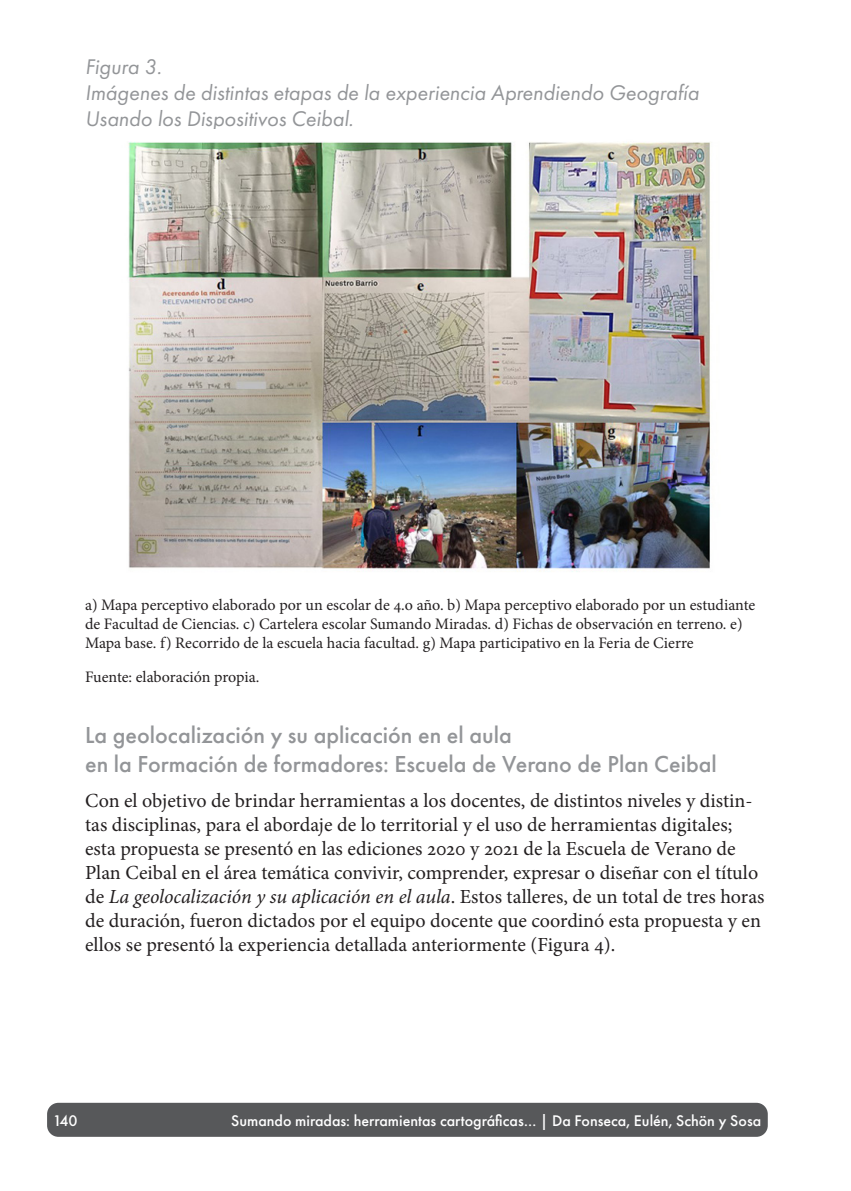
<style>
.page{position:relative;width:851px;height:1191px;background:#fff}
.page>*{position:absolute;margin:0;border:0;box-sizing:border-box;transform-origin:0 0}
.st02{font:500 24px/28.8px "Futura PT";color:#939598}
.st03{font:italic 22px/26.4px "Futura PT";color:#939598}
.txt_9{font:20px/24px "Minion Pro";color:#231f20}
.pie_de_imagen{font:16px/19.2px "Minion Pro";color:#231f20}
.t1{font:500 16px "Futura PT";color:#fff}
.s1{font-style:italic}
</style>
<div class="page">
<div style="left:47px;top:1102px;width:720px;height:34px;background:#57585a;border-radius:11px"></div>
<img style="left:128px;top:142px;width:582px;height:430px">
<p class="st03" style="left:85px;top:53px;width:615px">Figura 3.<br>Imágenes de distintas etapas de la experiencia Aprendiendo Geografía<br>Usando los Dispositivos Ceibal.</p>
<p class="pie_de_imagen" style="left:85px;top:595px;width:671px">a) Mapa perceptivo elaborado por un escolar de 4.o año. b) Mapa perceptivo elaborado por un estudiante de Facultad de Ciencias. c) Cartelera escolar Sumando Miradas. d) Fichas de observación en terreno. e)<br>Mapa base. f) Recorrido de la escuela hacia facultad. g) Mapa participativo en la Feria de Cierre</p>
<p class="pie_de_imagen" style="left:85px;top:667px;width:176px">Fuente: elaboración propia.</p>
<p class="st02" style="left:85px;top:720px;width:633px">La geolocalización y su aplicación en el aula<br>en la Formación de formadores: Escuela de Verano de Plan Ceibal</p>
<p class="txt_9" style="left:85px;top:788px;width:680px">Con el objetivo de brindar herramientas a los docentes, de distintos niveles y distin&shy;tas disciplinas, para el abordaje de lo territorial y el uso de herramientas digitales; esta propuesta se presentó en las ediciones 2020 y 2021 de la Escuela de Verano de Plan Ceibal en el área temática convivir, comprender, expresar o diseñar con el título de <span class="s1">La geolocalización y su aplicación en el aula</span>. Estos talleres, de un total de tres horas de duración, fueron dictados por el equipo docente que coordinó esta propuesta y en ellos se presentó la experiencia detallada anteriormente (Figura 4).</p>
<p class="t1" style="left:53px;top:1111px;width:26px">140</p>
<p class="t1" style="left:231px;top:1111px;width:531px">Sumando miradas: herramientas cartográficas… | Da Fonseca, Eulén, Schön y Sosa</p>
</div>
